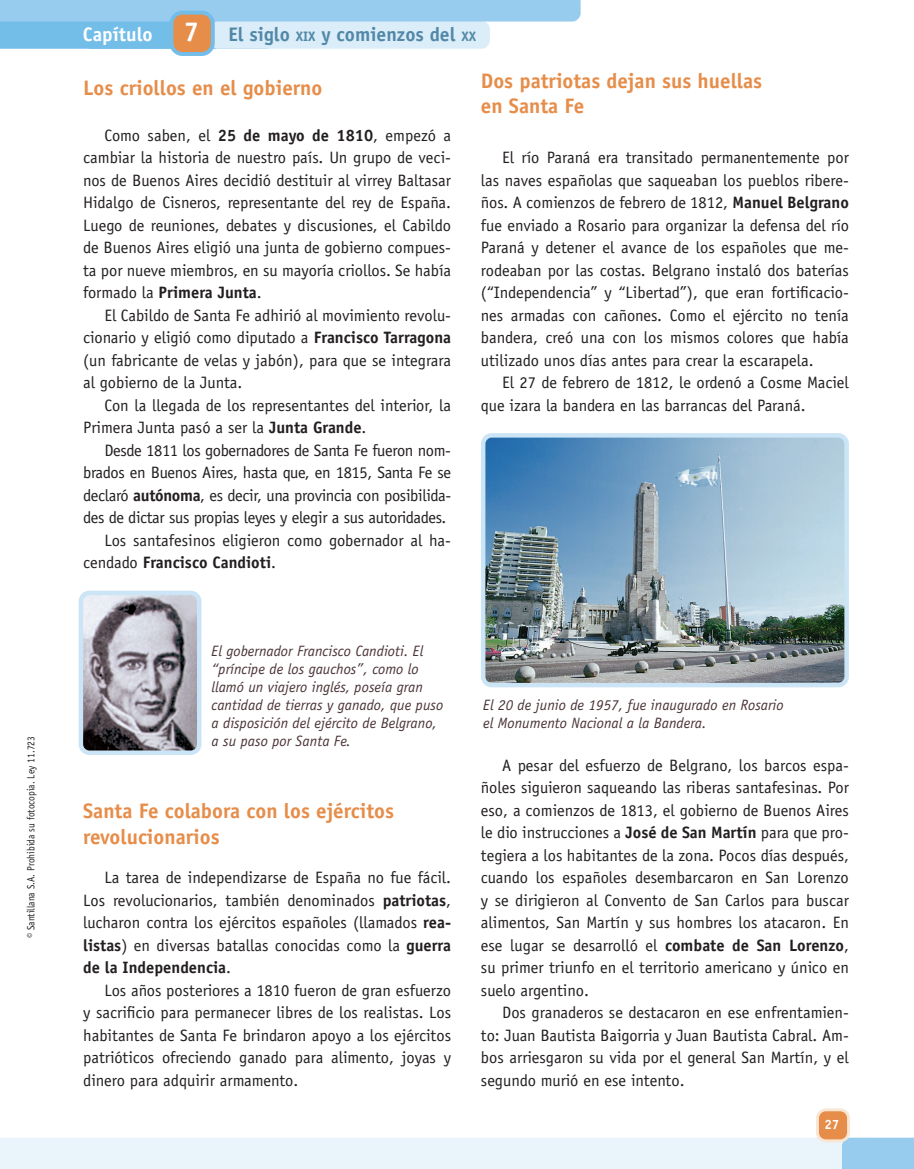
<style>
.page{position:relative;width:914px;height:1169px;background:#fff}
.page>*{position:absolute;margin:0;border:0;box-sizing:border-box;transform-origin:0 0}
.t1{font:700 21px/25.2px "Officina Sans Std";color:#e68d4a}
.t2{font:700 19.65px "Officina Sans Std";color:#5288a7}
.t3{font:16.5px/22.5px "Officina Sans Std";color:#231f20;text-align:justify}
.t4{font:16.5px "Officina Sans Std";letter-spacing:-.02em;color:#231f20}
.t5{font:700 16.5px "Officina Sans Std";color:#231f20}
.t6{font:italic 15px/18px "Officina Sans Std";color:#4b3437}
.t7{font:700 13.5px "Officina Sans Std";color:#fff}
.t8{font:10.5px "Officina Sans Std";color:#231f20;scale:.9 1}
.s1{color:#fff}
.s2{font-size:27.45px;color:#fff}
.s3{font-size:13.8px}
.s4{font-weight:700}
.s5{font-weight:400}
</style>
<div class="page">
<div style="left:817px;top:1109px;width:31px;height:31px;background:#e68d4a;border-radius:8px"></div>
<div style="left:816px;top:1108px;width:34px;height:34px;border:3px solid #fae6d4;border-radius:8px"></div>
<svg style="left:171px;top:13px;width:42px;height:41px"></svg>
<div style="left:169px;top:11px;width:46px;height:45px;border:4px solid #73bde9;border-radius:11px"></div>
<img style="left:84px;top:595px;width:112px;height:155px">
<div style="left:79px;top:590px;width:122px;height:165px;border:4px solid #cce5f6;border-radius:9px"></div>
<img style="left:486px;top:438px;width:357px;height:244px">
<div style="left:481px;top:433px;width:367px;height:254px;border:4px solid #cce5f6;border-radius:9px"></div>
<svg style="left:0;top:0;width:580px;height:49px;background:#afd3ea"></svg>
<svg style="left:0;top:1137px;width:914px;height:32px;background:#e3f0f9"></svg>
<p class="t8" style="left:25px;top:938px;width:226px;rotate:-90deg">© Santillana S.A. Prohibida su fotocopia. Ley 11.723</p>
<p class="t2" style="left:83px;top:22px;width:395px"><span class="s1">Capítulo</span> <span class="s2">7</span> El siglo <span class="s3">XIX</span> y comienzos del <span class="s3">XX</span></p>
<p class="t1" style="left:83px;top:75px;width:241px">Los criollos en el gobierno</p>
<p class="t3" style="left:83px;top:124px;width:369px;text-indent:21px">Como saben, el <span class="s4">25 de mayo de 1810</span>, empezó a cambiar la historia de nuestro país. Un grupo de veci&shy;nos de Buenos Aires decidió destituir al virrey Baltasar Hidalgo de Cisneros, representante del rey de España.<br>Luego de reuniones, debates y discusiones, el Cabildo de Buenos Aires eligió una junta de gobierno compues&shy;ta por nueve miembros, en su mayoría criollos. Se había formado la <span class="s4">Primera Junta</span>.</p>
<p class="t3" style="left:83px;top:304px;width:369px;text-indent:21px">El Cabildo de Santa Fe adhirió al movimiento revolu&shy;cionario y eligió como diputado a <span class="s4">Francisco Tarragona </span>(un fabricante de velas y jabón), para que se integrara al gobierno de la Junta.</p>
<p class="t3" style="left:83px;top:394px;width:369px;text-indent:21px">Con la llegada de los representantes del interior, la<br>Primera Junta pasó a ser la <span class="s4">Junta Grande</span>.</p>
<p class="t4" style="left:104px;top:440px;width:348px">Desde 1811 los gobernadores de Santa Fe fueron nom-</p>
<p class="t4" style="left:83px;top:463px;width:369px">brados en Buenos Aires, hasta que, en 1815, Santa Fe se</p>
<p class="t4" style="left:83px;top:485px;width:369px">declaró <span class="s4">autónoma</span>, es decir, una provincia con posibilida-</p>
<p class="t4" style="left:83px;top:508px;width:365px">des de dictar sus propias leyes y elegir a sus autoridades.</p>
<p class="t3" style="left:104px;top:529px;width:348px">Los santafesinos eligieron como gobernador al ha-</p>
<p class="t5" style="left:83px;top:552px;width:194px"><span class="s5">cendado</span> Francisco Candioti<span class="s5">.</span></p>
<p class="t1" style="left:481px;top:68px;width:283px">Dos patriotas dejan sus huellas en Santa Fe</p>
<p class="t3" style="left:481px;top:146px;width:369px;text-indent:21px">El río Paraná era transitado permanentemente por las naves españolas que saqueaban los pueblos ribere&shy;ños. A comienzos de febrero de 1812, <span class="s4">Manuel Belgrano </span>fue enviado a Rosario para organizar la defensa del río Paraná y detener el avance de los españoles que me&shy;rodeaban por las costas. Belgrano instaló dos baterías (“Independencia” y “Libertad”), que eran fortificacio&shy;nes armadas con cañones. Como el ejército no tenía bandera, creó una con los mismos colores que había utilizado unos días antes para crear la escarapela.</p>
<p class="t3" style="left:481px;top:371px;width:369px;text-indent:21px">El 27 de febrero de 1812, le ordenó a Cosme Maciel que izara la bandera en las barrancas del Paraná.</p>
<p class="t6" style="left:211px;top:641px;width:233px">El gobernador Francisco Candioti. El “príncipe de los gauchos”, como lo llamó un viajero inglés, poseía gran cantidad de tierras y ganado, que puso a disposición del ejército de Belgrano, a su paso por Santa Fe.</p>
<p class="t1" style="left:83px;top:798px;width:312px">Santa Fe colabora con los ejércitos revolucionarios</p>
<p class="t3" style="left:83px;top:866px;width:369px;text-indent:21px">La tarea de independizarse de España no fue fácil.<br>Los revolucionarios, también denominados <span class="s4">patriotas</span>, lucharon contra los ejércitos españoles (llamados <span class="s4">rea&shy;listas</span>) en diversas batallas conocidas como la <span class="s4">guerra de la Independencia</span>.</p>
<p class="t3" style="left:83px;top:979px;width:369px;text-indent:21px">Los años posteriores a 1810 fueron de gran esfuerzo y sacrificio para permanecer libres de los realistas. Los habitantes de Santa Fe brindaron apoyo a los ejércitos patrióticos ofreciendo ganado para alimento, joyas y dinero para adquirir armamento.</p>
<p class="t6" style="left:483px;top:695px;width:302px">El 20 de junio de 1957, fue inaugurado en Rosario el Monumento Nacional a la Bandera.</p>
<p class="t3" style="left:481px;top:754px;width:369px;text-indent:21px">A pesar del esfuerzo de Belgrano, los barcos espa&shy;ñoles siguieron saqueando las riberas santafesinas. Por eso, a comienzos de 1813, el gobierno de Buenos Aires le dio instrucciones a <span class="s4">José de San Martín</span> para que pro&shy;tegiera a los habitantes de la zona. Pocos días después, cuando los españoles desembarcaron en San Lorenzo y se dirigieron al Convento de San Carlos para buscar alimentos, San Martín y sus hombres los atacaron. En ese lugar se desarrolló el <span class="s4">combate de San Lorenzo</span>, su primer triunfo en el territorio americano y único en suelo argentino.</p>
<p class="t3" style="left:481px;top:1001px;width:369px;text-indent:21px">Dos granaderos se destacaron en ese enfrentamien&shy;to: Juan Bautista Baigorria y Juan Bautista Cabral. Am&shy;bos arriesgaron su vida por el general San Martín, y el segundo murió en ese intento.</p>
<p class="t7" style="left:824px;top:1116px;width:17px">27</p>
</div>
